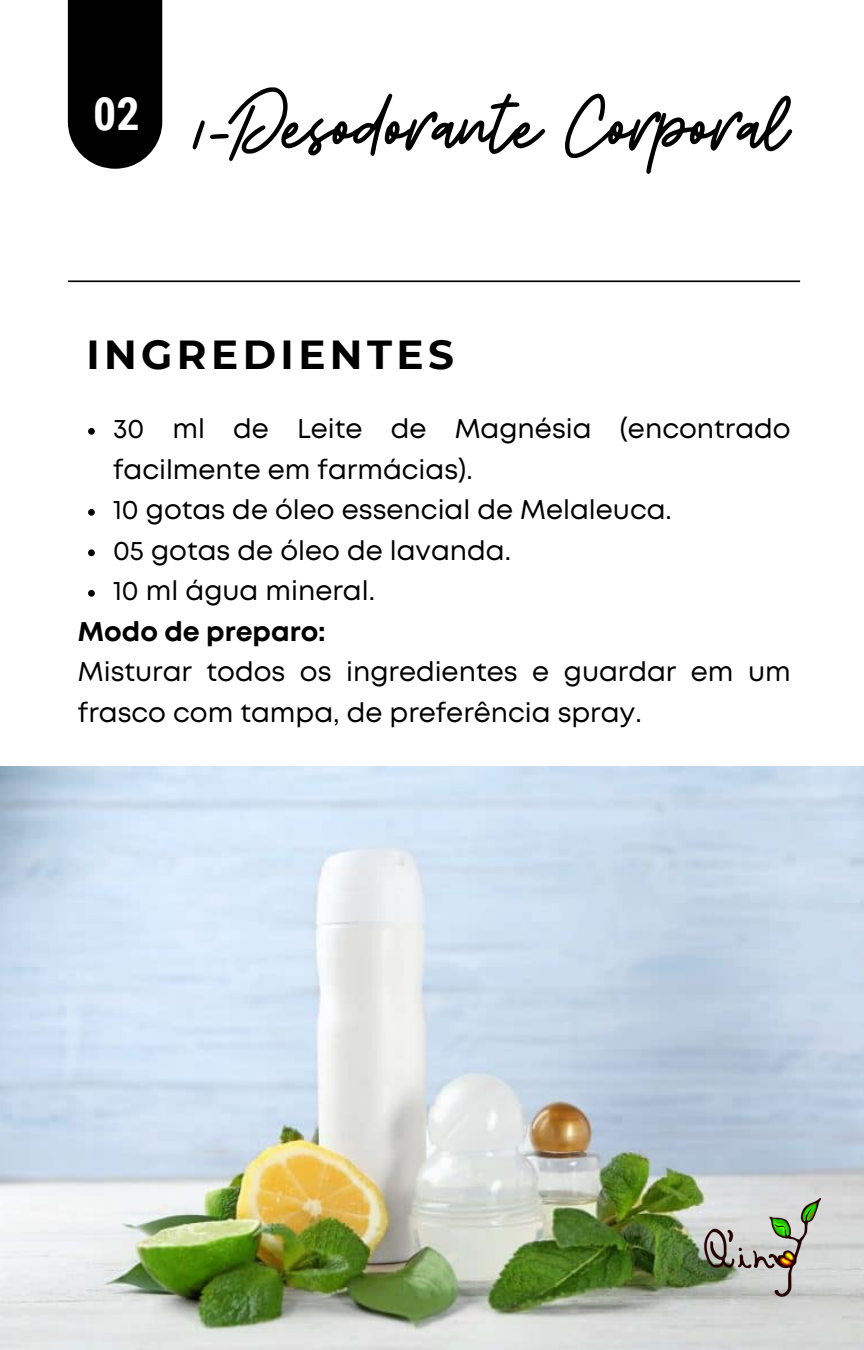
<style>
.page{position:relative;width:864px;height:1350px;background:#fff}
.page>*{position:absolute;margin:0;border:0;box-sizing:border-box;transform-origin:0 0}
.t1{font:86.17px "Beauty Salon Script";color:#000}
.t2{font:700 45.9px "Roboto Condensed";color:#fff}
.t3{font:700 40.5px "Montserrat";letter-spacing:.11em;color:#000}
.t4{font:27px/40.5px "Mont";color:#000}
.t5{font:700 27px "Mont";color:#000}
</style>
<div class="page">
<img style="left:0;top:767px;width:864px;height:583px">
<div style="left:68px;top:0;width:94px;height:169px;background:#000"></div>
<svg style="left:88px;top:428px;width:7px;height:7px"></svg>
<svg style="left:88px;top:509px;width:7px;height:7px"></svg>
<svg style="left:88px;top:549px;width:7px;height:7px"></svg>
<svg style="left:88px;top:590px;width:7px;height:7px"></svg>
<svg style="left:68px;top:280px;width:732px;height:2px"></svg>
<img style="left:658px;top:1144px;width:206px;height:206px">
<h2 class="t2" style="left:93px;top:87px;width:48px">02</h2>
<h1 class="t1" style="left:194px;top:84px;width:595px">1-Desodorante Corporal</h1>
<h3 class="t3" style="left:86px;top:330px;width:369px">INGREDIENTES</h3>
<p class="t4" style="left:113px;top:410px;width:679px">30 ml de Leite de Magnésia (encontrado facilmente em farmácias).<br>10 gotas de óleo essencial de Melaleuca.<br>05 gotas de óleo de lavanda.<br>10 ml água mineral.</p>
<p class="t5" style="left:78px;top:621px;width:249px">Modo de preparo:</p>
<p class="t4" style="left:78px;top:653px;width:714px">Misturar todos os ingredientes e guardar em um frasco com tampa, de preferência spray.</p>
</div>
